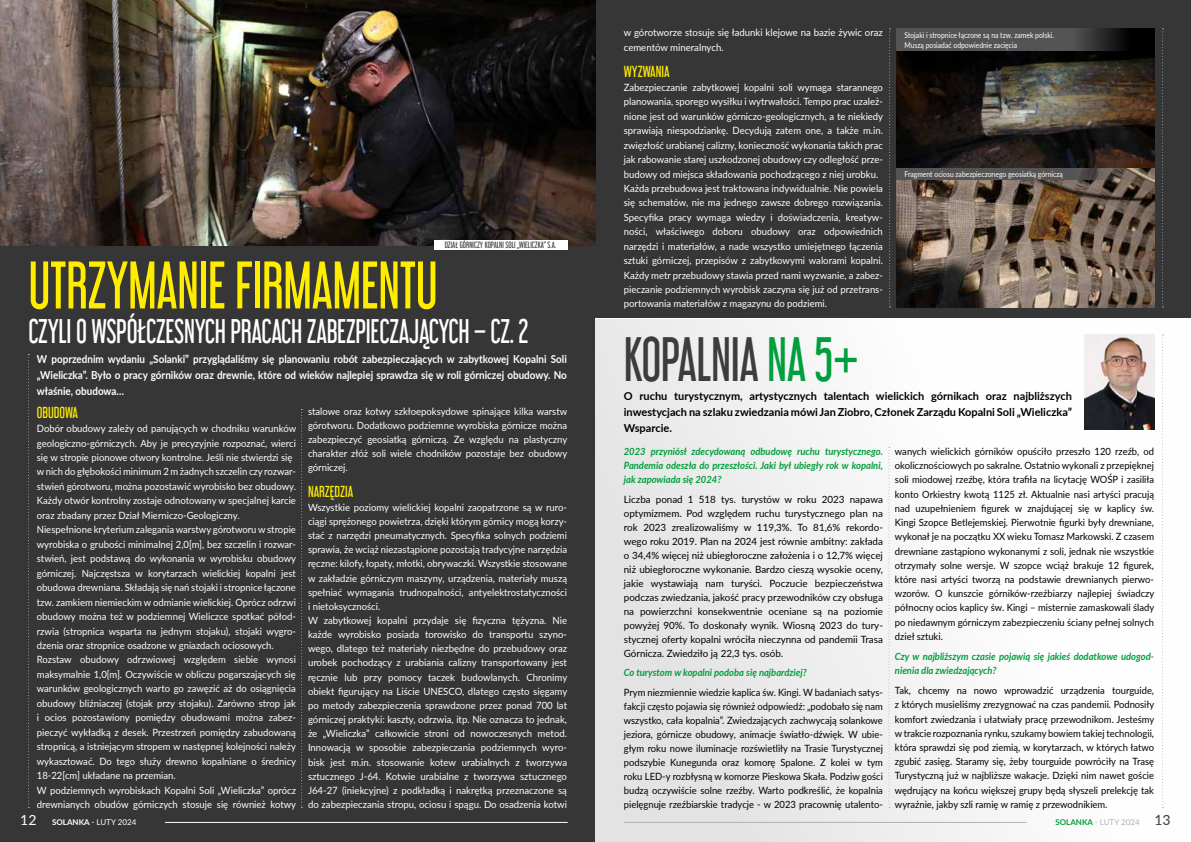
<style>
.page{position:relative;width:1191px;height:842px;background:#373636}
.page>*{position:absolute;margin:0;border:0;box-sizing:border-box;transform-origin:0 0}
.t1{font:60px "Libel Suit Rg";letter-spacing:-.01em;color:#ffed00;scale:.9 1}
.t2{font:55px "Libel Suit Rg";letter-spacing:-.01em;color:#3c3c3b;scale:.9 1}
.t3{font:30px "Libel Suit Rg";letter-spacing:-.01em;color:#fff;scale:.9 1}
.t4{font:14px "Libel Suit Rg";color:#ffed00}
.t5{font:700 11px/16px "Lato";color:#fff;text-align:justify;scale:.9 1}
.t6{font:700 11px/16px "Lato";color:#000;text-align:justify}
.t7{font:10px/14.5px "Lato";color:#fff;scale:.95 1}
.t8{font:10px/14.2px "Lato";color:#000;text-align:justify;scale:.94 1}
.t9{font:10px/14px "Lato";color:#000;text-align:justify}
.t10{font:italic 700 10px/14px "Lato";color:#009e3d;text-align:justify;scale:.94 1}
.t11{font:10px/14.4px "Lato";color:#fff;scale:.96 1}
.t12{font:8px/10px "Lato";color:#fff;scale:.85 1}
.t13{font:8px "Libel Suit Rg";color:#3c3c3b}
.t14{font:8px "Lato";color:#fff}
.t15{font:8px "Lato";color:#b3b2b2}
.s1{color:#009e3d}
.s2{font-size:14px}
.s3{font-weight:700}
.s4{font-weight:700;color:#009e3d}
.s5{font-size:14px;color:#3c3c3b}
</style>
<div class="page">
<div style="left:595px;top:319px;width:596px;height:523px;background:linear-gradient(to right,#e4e4e4,#fff)"></div>
<hr style="left:624px;top:822px;width:402px;height:1px;background:#b3b2b2">
<hr style="left:165px;top:822px;width:402px;height:1px;background:#fff">
<svg style="left:28px;top:354px;width:1px;height:454px"></svg>
<svg style="left:301px;top:409px;width:1px;height:399px"></svg>
<img style="left:0;top:0;width:595px;height:245px">
<img style="left:896px;top:28px;width:258px;height:279px">
<svg style="left:889px;top:28px;width:1px;height:279px"></svg>
<svg style="left:1162px;top:28px;width:1px;height:279px"></svg>
<img style="left:1084px;top:335px;width:70px;height:94px">
<svg style="left:1162px;top:335px;width:1px;height:473px"></svg>
<svg style="left:888px;top:447px;width:2px;height:361px"></svg>
<div style="left:434px;top:241px;width:133px;height:9px;background:#fff"></div>
<svg style="left:896px;top:28px;width:236px;height:23px;fill:#555454"></svg>
<svg style="left:896px;top:168px;width:236px;height:11px;fill:#555454"></svg>
<p class="t13" style="left:445px;top:239px;width:113px">DZIAŁ GÓRNICZY KOPALNI SOLI „WIELICZKA” S.A.</p>
<h1 class="t1" style="left:28px;top:236px;width:456px">UTRZYMANIE FIRMAMENTU</h1>
<h3 class="t3" style="left:28px;top:306px;width:557px">CZYLI O WSPÓŁCZESNYCH PRACACH ZABEZPIECZAJĄCYCH – CZ. 2</h3>
<p class="t5" style="left:37px;top:350px;width:590px">W poprzednim wydaniu „Solanki” przyglądaliśmy się planowaniu robót zabezpieczających w zabytkowej Kopalni Soli „Wieliczka”. Było o pracy górników oraz drewnie, które od wieków najlepiej sprawdza się w roli górniczej obudowy. No właśnie, obudowa…</p>
<h3 class="t4" style="left:37px;top:401px;width:43px">OBUDOWA</h3>
<p class="t7" style="left:37px;top:421px;width:274px">Dobór obudowy zależy od panujących w chodniku warunków geologiczno-górniczych. Aby je precyzyjnie rozpoznać, wierci się w stropie pionowe otwory kontrolne. Jeśli nie stwierdzi się w nich do głębokości minimum 2 m żadnych szczelin czy rozwar&shy;stwień górotworu, można pozostawić wyrobisko bez obudowy.<br>Każdy otwór kontrolny zostaje odnotowany w specjalnej karcie oraz zbadany przez Dział Mierniczo-Geologiczny.<br>Niespełnione kryterium zalegania warstwy górotworu w stropie wyrobiska o grubości minimalnej 2,0[m], bez szczelin i rozwar&shy;stwień, jest podstawą do wykonania w wyrobisku obudowy górniczej. Najczęstsza w korytarzach wielickiej kopalni jest obudowa drewniana. Składają się nań stojaki i stropnice łączone tzw. zamkiem niemieckim w odmianie wielickiej. Oprócz odrzwi obudowy można też w podziemnej Wieliczce spotkać półod&shy;rzwia (stropnica wsparta na jednym stojaku), stojaki wygro&shy;dzenia oraz stropnice osadzone w gniazdach ociosowych.<br>Rozstaw obudowy odrzwiowej względem siebie wynosi maksymalnie 1,0[m]. Oczywiście w obliczu pogarszających się warunków geologicznych warto go zawęzić aż do osiągnięcia obudowy bliźniaczej (stojak przy stojaku). Zarówno strop jak i ocios pozostawiony pomiędzy obudowami można zabez&shy;pieczyć wykładką z desek. Przestrzeń pomiędzy zabudowaną stropnicą, a istniejącym stropem w następnej kolejności należy wykasztować. Do tego służy drewno kopalniane o średnicy 18-22[cm] układane na przemian.<br>W podziemnych wyrobiskach Kopalni Soli „Wieliczka” oprócz drewnianych obudów górniczych stosuje się również kotwy</p>
<p class="t7" style="left:308px;top:404px;width:274px;line-height:14.1px;text-align:justify">stalowe oraz kotwy szkłoepoksydowe spinające kilka warstw górotworu. Dodatkowo podziemne wyrobiska górnicze można zabezpieczyć geosiatką górniczą. Ze względu na plastyczny charakter złóż soli wiele chodników pozostaje bez obudowy górniczej.</p>
<h3 class="t4" style="left:308px;top:480px;width:47px">NARZĘDZIA</h3>
<p class="t7" style="left:308px;top:500px;width:274px;line-height:14.1px">Wszystkie poziomy wielickiej kopalni zaopatrzone są w ruro&shy;ciągi sprężonego powietrza, dzięki którym górnicy mogą korzy&shy;stać z narzędzi pneumatycznych. Specyfika solnych podziemi sprawia, że wciąż niezastąpione pozostają tradycyjne narzędzia ręczne: kilofy, łopaty, młotki, obrywaczki. Wszystkie stosowane w zakładzie górniczym maszyny, urządzenia, materiały muszą spełniać wymagania trudnopalności, antyelektrostatyczności i nietoksyczności.<br>W zabytkowej kopalni przydaje się fizyczna tężyzna. Nie każde wyrobisko posiada torowisko do transportu szyno&shy;wego, dlatego też materiały niezbędne do przebudowy oraz urobek pochodzący z urabiania calizny transportowany jest ręcznie lub przy pomocy taczek budowlanych. Chronimy obiekt figurujący na Liście UNESCO, dlatego często sięgamy po metody zabezpieczenia sprawdzone przez ponad 700 lat górniczej praktyki: kaszty, odrzwia, itp. Nie oznacza to jednak, że „Wieliczka” całkowicie stroni od nowoczesnych metod.<br>Innowacją w sposobie zabezpieczania podziemnych wyro&shy;bisk jest m.in. stosowanie kotew urabialnych z tworzywa sztucznego J-64. Kotwie urabialne z tworzywa sztucznego J64-27 (iniekcyjne) z podkładką i nakrętką przeznaczone są do zabezpieczania stropu, ociosu i spągu. Do osadzenia kotwi</p>
<p class="t11" style="left:624px;top:25px;width:271px">w górotworze stosuje się ładunki klejowe na bazie żywic oraz cementów mineralnych.</p>
<h3 class="t4" style="left:624px;top:60px;width:47px">WYZWANIA</h3>
<p class="t7" style="left:624px;top:80px;width:274px">Zabezpieczanie zabytkowej kopalni soli wymaga starannego planowania, sporego wysiłku i wytrwałości. Tempo prac uzależ&shy;nione jest od warunków górniczo-geologicznych, a te niekiedy sprawiają niespodziankę. Decydują zatem one, a także m.in. zwięzłość urabianej calizny, konieczność wykonania takich prac jak rabowanie starej uszkodzonej obudowy czy odległość prze&shy;budowy od miejsca składowania pochodzącego z niej urobku.<br>Każda przebudowa jest traktowana indywidualnie. Nie powiela się schematów, nie ma jednego zawsze dobrego rozwiązania.<br>Specyfika pracy wymaga wiedzy i doświadczenia, kreatyw&shy;ności, właściwego doboru obudowy oraz odpowiednich narzędzi i materiałów, a nade wszystko umiejętnego łączenia sztuki górniczej, przepisów z zabytkowymi walorami kopalni.<br>Każdy metr przebudowy stawia przed nami wyzwanie, a zabez&shy;pieczanie podziemnych wyrobisk zaczyna się już od przetrans&shy;portowania materiałów z magazynu do podziemi.</p>
<h2 class="t2" style="left:624px;top:314px;width:263px">KOPALNIA <span class="s1">NA 5+</span></h2>
<p class="t6" style="left:624px;top:387px;width:450px">O ruchu turystycznym, artystycznych talentach wielickich górnikach oraz najbliższych inwestycjach na szlaku zwiedzania mówi Jan Ziobro, Członek Zarządu Kopalni Soli „Wieliczka” Wsparcie.</p>
<p class="t10" style="left:624px;top:444px;width:277px">2023 przyniósł zdecydowaną odbudowę ruchu turystycznego.<br>Pandemia odeszła do przeszłości. Jaki był ubiegły rok w kopalni, jak zapowiada się 2024?</p>
<p class="t9" style="left:624px;top:491px;width:261px">Liczba ponad 1 518 tys. turystów w roku 2023 napawa optymizmem. Pod względem ruchu turystycznego plan na rok 2023 zrealizowaliśmy w 119,3%. To 81,6% rekordo&shy;wego roku 2019. Plan na 2024 jest równie ambitny: zakłada o 34,4% więcej niż ubiegłoroczne założenia i o 12,7% więcej niż ubiegłoroczne wykonanie. Bardzo cieszą wysokie oceny, jakie wystawiają nam turyści. Poczucie bezpieczeństwa podczas zwiedzania, jakość pracy przewodników czy obsługa na powierzchni konsekwentnie oceniane są na poziomie powyżej 90%. To doskonały wynik. Wiosną 2023 do tury&shy;stycznej oferty kopalni wróciła nieczynna od pandemii Trasa Górnicza. Zwiedziło ją 22,3 tys. osób.</p>
<p class="t10" style="left:624px;top:665px;width:196px">Co turystom w kopalni podoba się najbardziej?</p>
<p class="t8" style="left:624px;top:685px;width:277px">Prym niezmiennie wiedzie kaplica św. Kingi. W badaniach satys&shy;fakcji często pojawia się również odpowiedź: „podobało się nam wszystko, cała kopalnia”. Zwiedzających zachwycają solankowe jeziora, górnicze obudowy, animacje światło-dźwięk. W ubie&shy;głym roku nowe iluminacje rozświetliły na Trasie Turystycznej podszybie Kunegunda oraz komorę Spalone. Z kolei w tym roku LED-y rozbłysną w komorze Pieskowa Skała. Podziw gości budzą oczywiście solne rzeźby. Warto podkreślić, że kopalnia pielęgnuje rzeźbiarskie tradycje - w 2023 pracownię utalento-</p>
<p class="t12" style="left:904px;top:30px;width:177px">Stojaki i stropnice łączone są na tzw. zamek polski.<br>Muszą posiadać odpowiednie zacięcia</p>
<p class="t12" style="left:904px;top:169px;width:188px">Fragment ociosu zabezpieczonego geosiatką górniczą</p>
<p class="t8" style="left:895px;top:444px;width:277px">wanych wielickich górników opuściło przeszło 120 rzeźb, od okolicznościowych po sakralne. Ostatnio wykonali z przepięknej soli miodowej rzeźbę, która trafiła na licytację WOŚP i zasiliła konto Orkiestry kwotą 1125 zł. Aktualnie nasi artyści pracują nad uzupełnieniem figurek w znajdującej się w kaplicy św.<br>Kingi Szopce Betlejemskiej. Pierwotnie figurki były drewniane, wykonał je na początku XX wieku Tomasz Markowski. Z czasem drewniane zastąpiono wykonanymi z soli, jednak nie wszystkie otrzymały solne wersje. W szopce wciąż brakuje 12 figurek, które nasi artyści tworzą na podstawie drewnianych pierwo&shy;wzorów. O kunszcie górników-rzeźbiarzy najlepiej świadczy północny ocios kaplicy św. Kingi – misternie zamaskowali ślady po niedawnym górniczym zabezpieczeniu ściany pełnej solnych dzieł sztuki.</p>
<p class="t10" style="left:895px;top:649px;width:277px">Czy w najbliższym czasie pojawią się jakieś dodatkowe udogod&shy;nienia dla zwiedzających?</p>
<p class="t8" style="left:895px;top:683px;width:277px">Tak, chcemy na nowo wprowadzić urządzenia tourguide, z których musieliśmy zrezygnować na czas pandemii. Podnosiły komfort zwiedzania i ułatwiały pracę przewodnikom. Jesteśmy w trakcie rozpoznania rynku, szukamy bowiem takiej technologii, która sprawdzi się pod ziemią, w korytarzach, w których łatwo zgubić zasięg. Staramy się, żeby tourguide powróciły na Trasę Turystyczną już w najbliższe wakacje. Dzięki nim nawet goście wędrujący na końcu większej grupy będą słyszeli prelekcję tak wyraźnie, jakby szli ramię w ramię z przewodnikiem.</p>
<p class="t14" style="left:20px;top:816px;width:118px"><span class="s2">12</span> <span class="s3">SOLANKA</span> - LUTY 2024</p>
<p class="t15" style="left:1055px;top:816px;width:117px"><span class="s4">SOLANKA</span> - LUTY 2024 <span class="s5">13</span></p>
</div>
